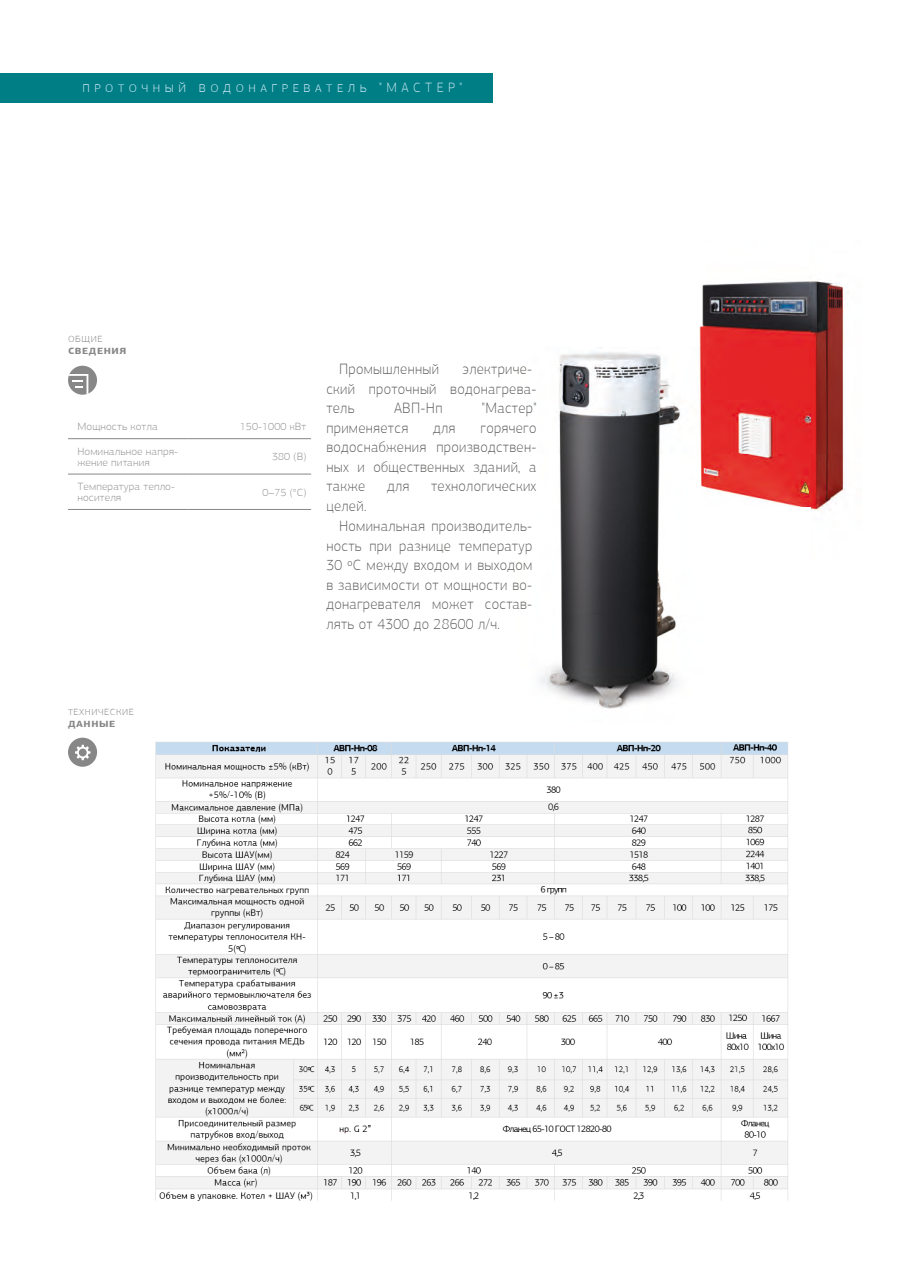
<style>
.page{position:relative;width:910px;height:1280px;background:#fff}
.page>*{position:absolute;margin:0;border:0;box-sizing:border-box;transform-origin:0 0}
.t1{font:100 15px/19.5px "PF Agora Sans Pro";letter-spacing:.02em;color:#575756}
.t2{font:100 15px "PF Agora Sans Pro";letter-spacing:.3em;color:#d9effd}
.t3{font:100 12px "PF Agora Sans Pro";letter-spacing:.05em;color:#878787}
.t4{font:700 12px "PF Agora Sans Pro";letter-spacing:.05em;color:#878787}
.t5{font:100 10.5px/10.5px "PF Agora Sans Pro";letter-spacing:.01em;color:#878787;scale:1.1 1}
.s1{font-size:13.5px}
</style>
<div class="page">
<div style="left:0;top:74px;width:493px;height:29px;background:#007e85"></div>
<div style="left:68px;top:366px;width:29px;height:29px;background:#878787;border-radius:50%"></div>
<svg style="left:69px;top:374px;width:19px;height:20px"></svg>
<img style="left:540px;top:281px;width:306px;height:428px">
<div style="left:68px;top:738px;width:29px;height:29px;background:#878787;border-radius:50%"></div>
<svg style="left:75px;top:745px;width:15px;height:15px"></svg>
<img style="left:155px;top:742px;width:633px;height:459px">
<hr style="left:68px;top:438px;width:120px;height:1px;background:#878787">
<hr style="left:68px;top:474px;width:120px;height:1px;background:#878787">
<hr style="left:68px;top:509px;width:120px;height:1px;background:#878787">
<hr style="left:188px;top:438px;width:123px;height:1px;background:#878787">
<hr style="left:188px;top:474px;width:123px;height:1px;background:#878787">
<hr style="left:188px;top:509px;width:123px;height:1px;background:#878787">
<p class="t2" style="left:82px;top:79px;width:381px">проточный водонагреватель <span class="s1">"МАСТЕР"</span></p>
<p class="t3" style="left:68px;top:331px;width:36px">общие</p>
<p class="t4" style="left:68px;top:342px;width:60px">сведения</p>
<p class="t5" style="left:77px;top:421px;width:75px">Мощность котла</p>
<p class="t5" style="left:240px;top:421px;width:62px">150-1000 кВт</p>
<p class="t5" style="left:77px;top:446px;width:93px">Номинальное напря&shy;жение питания</p>
<p class="t5" style="left:272px;top:452px;width:33px">380 (В)</p>
<p class="t5" style="left:77px;top:482px;width:90px">Температура тепло&shy;носителя</p>
<p class="t5" style="left:262px;top:487px;width:42px">0–75 (°C)</p>
<p class="t1" style="left:339px;top:359px;width:101px">Промышленный</p>
<p class="t1" style="left:326px;top:359px;width:212px;text-indent:136px">электриче&shy;ский проточный водонагрева&shy;тель</p>
<p class="t1" style="left:394px;top:398px;width:50px">АВП-Нп</p>
<p class="t1" style="left:482px;top:398px;width:56px">"Мастер"</p>
<p class="t1" style="left:326px;top:418px;width:83px">применяется</p>
<p class="t1" style="left:433px;top:418px;width:24px">для</p>
<p class="t1" style="left:326px;top:418px;width:212px;text-align:justify;text-indent:154px">горячего водоснабжения производствен&shy;ных и общественных зданий, а также</p>
<p class="t1" style="left:387px;top:476px;width:24px">для</p>
<p class="t1" style="left:431px;top:476px;width:107px">технологических</p>
<p class="t1" style="left:326px;top:496px;width:42px">целей.</p>
<p class="t1" style="left:339px;top:516px;width:195px">Номинальная производитель-</p>
<p class="t1" style="left:326px;top:536px;width:207px">ность при разнице температур</p>
<p class="t1" style="left:326px;top:555px;width:207px">30 ºС между входом и выходом</p>
<p class="t1" style="left:326px;top:575px;width:207px">в зависимости от мощности во-</p>
<p class="t1" style="left:326px;top:594px;width:207px">донагревателя может состав-</p>
<p class="t1" style="left:326px;top:614px;width:175px">лять от 4300 до 28600 л/ч.</p>
<p class="t3" style="left:68px;top:704px;width:67px">технические</p>
<p class="t4" style="left:68px;top:715px;width:49px">данные</p>
</div>
